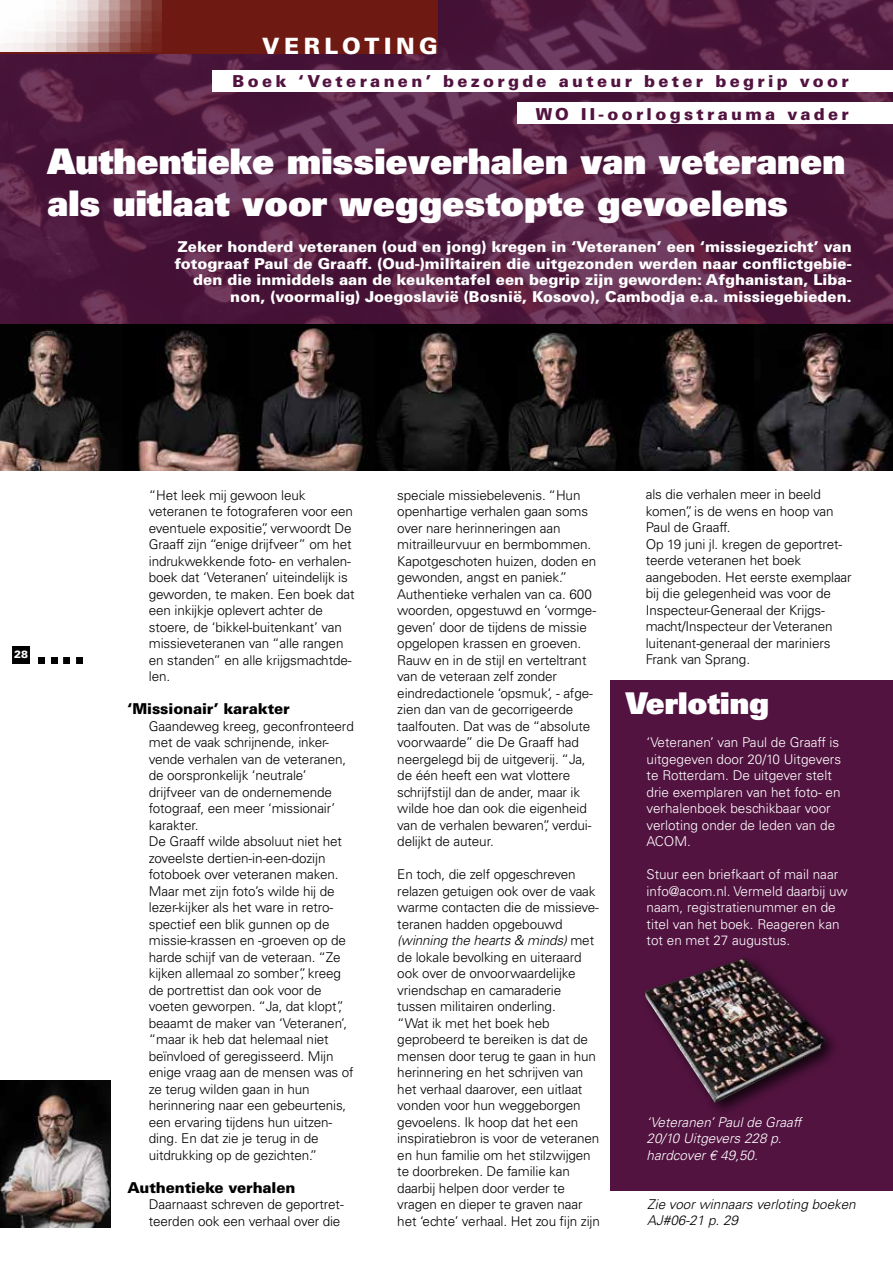
<style>
.page{position:relative;width:893px;height:1263px;background:#fff}
.page>*{position:absolute;margin:0;border:0;box-sizing:border-box;transform-origin:0 0}
.t1{font:900 35.25px/42px "Univers";color:#fff}
.t2{font:900 30px "Univers";color:#fff}
.t3{font:900 22.5px "Univers";letter-spacing:.2em;color:#fff}
.t4{font:900 16.5px/33px "Univers";letter-spacing:.2em;color:#521340;text-align:right}
.t5{font:900 15px/16.5px "Univers";color:#fff;text-align:right}
.t6{font:900 15px "Univers";letter-spacing:-.01em;color:#000}
.t7{font:300 13.5px/16.5px "Univers";letter-spacing:-.01em;color:#000}
.t8{font:300 13.5px/16.5px "Univers";color:#fff}
.t9{font:italic 300 13.5px/16.5px "Univers";color:#fff}
.t10{font:italic 300 13.5px/16.5px "Univers";color:#000}
.t11{font:900 10.5px "Univers";color:#fff}
.s1{font-style:italic}
</style>
<div class="page">
<hr style="left:892px;top:30px;width:1px;height:865px;background:#dad6e3">
<img style="left:0;top:323px;width:123px;height:147px">
<img style="left:123px;top:323px;width:127px;height:147px">
<img style="left:250px;top:323px;width:126px;height:147px">
<img style="left:376px;top:323px;width:126px;height:147px">
<img style="left:502px;top:323px;width:126px;height:147px">
<img style="left:628px;top:323px;width:126px;height:147px">
<img style="left:754px;top:323px;width:139px;height:147px">
<img style="left:0;top:1080px;width:110px;height:147px">
<img style="left:0;top:0;width:893px;height:323px">
<div style="left:0;top:0;width:438px;height:54px;background:#6e1911"></div>
<img style="left:0;top:0;width:162px;height:52px">
<div style="left:610px;top:681px;width:283px;height:510px;background:#521340"></div>
<div style="left:213px;top:70px;width:680px;height:21px;background:#fff"></div>
<div style="left:517px;top:103px;width:376px;height:21px;background:#fff"></div>
<div style="left:640px;top:954px;width:201px;height:164px;background:#000;opacity:.75"></div>
<img style="left:716px;top:958px;width:28px;height:10px">
<div style="left:13px;top:646px;width:17px;height:17px;background:#000"></div>
<div style="left:38px;top:657px;width:7px;height:6px;background:#000"></div>
<svg style="left:51px;top:657px;width:6px;height:6px"></svg>
<svg style="left:64px;top:657px;width:6px;height:6px"></svg>
<svg style="left:77px;top:657px;width:6px;height:6px"></svg>
<h3 class="t3" style="left:262px;top:32px;width:177px">VERLOTING</h3>
<p class="t4" style="left:233px;top:64px;width:618px">Boek ‘Veteranen’ bezorgde auteur beter begrip voor<br>WO II-oorlogstrauma vader</p>
<h1 class="t1" style="left:47px;top:140px;width:799px">Authentieke missieverhalen van veteranen als uitlaat voor weggestopte gevoelens</h1>
<p class="t5" style="left:174px;top:239px;width:679px">Zeker honderd veteranen (oud en jong) kregen in ‘Veteranen’ een ‘missiegezicht’ van fotograaf Paul de Graaff. (Oud-)militairen die uitgezonden werden naar conflictgebie&shy;den die inmiddels aan de keukentafel een begrip zijn geworden: Afghanistan, Liba&shy;non, (voormalig) Joegoslavië (Bosnië, Kosovo), Cambodja e.a. missiegebieden.</p>
<p class="t11" style="left:14px;top:648px;width:16px">28</p>
<p class="t7" style="left:149px;top:486px;width:207px">“Het leek mij gewoon leuk veteranen te fotograferen voor een eventuele expositie”, verwoordt De<br>Graaff zijn “enige drijfveer” om het indrukwekkende foto- en verhalen&shy;boek dat ‘Veteranen’ uiteindelijk is geworden, te maken. Een boek dat een inkijkje oplevert achter de stoere, de ‘bikkel-buitenkant’ van missieveteranen van “alle rangen en standen” en alle krijgsmachtde&shy;len.</p>
<p class="t6" style="left:128px;top:699px;width:164px">‘Missionair’ karakter</p>
<p class="t7" style="left:149px;top:717px;width:207px">Gaandeweg kreeg, geconfronteerd met de vaak schrijnende, inker&shy;vende verhalen van de veteranen, de oorspronkelijk ‘neutrale’ drijfveer van de ondernemende fotograaf, een meer ‘missionair’ karakter.<br>De Graaff wilde absoluut niet het zoveelste dertien-in-een-dozijn fotoboek over veteranen maken.<br>Maar met zijn foto’s wilde hij de lezer-kijker als het ware in retro&shy;spectief een blik gunnen op de missie-krassen en -groeven op de harde schijf van de veteraan. “Ze kijken allemaal zo somber”, kreeg de portrettist dan ook voor de voeten geworpen. “Ja, dat klopt”, beaamt de maker van ‘Veteranen’, “maar ik heb dat helemaal niet beïnvloed of geregisseerd. Mijn enige vraag aan de mensen was of ze terug wilden gaan in hun herinnering naar een gebeurtenis, een ervaring tijdens hun uitzen&shy;ding. En dat zie je terug in de uitdrukking op de gezichten.”</p>
<p class="t6" style="left:128px;top:1178px;width:169px">Authentieke verhalen</p>
<p class="t7" style="left:149px;top:1196px;width:196px">Daarnaast schreven de geportret&shy;teerden ook een verhaal over die</p>
<p class="t7" style="left:397px;top:486px;width:201px">speciale missiebelevenis. “Hun openhartige verhalen gaan soms over nare herinneringen aan mitrailleurvuur en bermbommen.<br>Kapotgeschoten huizen, doden en gewonden, angst en paniek.”<br>Authentieke verhalen van ca. 600 woorden, opgestuwd en ‘vormge&shy;geven’ door de tijdens de missie opgelopen krassen en groeven.<br>Rauw en in de stijl en verteltrant van de veteraan zelf zonder eindredactionele ‘opsmuk‘, - afge&shy;zien dan van de gecorrigeerde taalfouten. Dat was de “absolute voorwaarde” die De Graaff had neergelegd bij de uitgeverij. “Ja, de één heeft een wat vlottere schrijfstijl dan de ander, maar ik wilde hoe dan ook die eigenheid van de verhalen bewaren”, verdui&shy;delijkt de auteur.</p>
<p class="t7" style="left:397px;top:866px;width:204px">En toch, die zelf opgeschreven relazen getuigen ook over de vaak warme contacten die de missieve&shy;teranen hadden opgebouwd <span class="s1">(winning the hearts &amp; minds)</span> met de lokale bevolking en uiteraard ook over de onvoorwaardelijke vriendschap en camaraderie tussen militairen onderling.<br>“Wat ik met het boek heb geprobeerd te bereiken is dat de mensen door terug te gaan in hun herinnering en het schrijven van het verhaal daarover, een uitlaat vonden voor hun weggeborgen gevoelens. Ik hoop dat het een inspiratiebron is voor de veteranen en hun familie om het stilzwijgen te doorbreken. De familie kan daarbij helpen door verder te vragen en dieper te graven naar het ‘echte’ verhaal. Het zou fijn zijn</p>
<p class="t7" style="left:646px;top:486px;width:207px">als die verhalen meer in beeld komen”, is de wens en hoop van<br>Paul de Graaff.<br>Op 19 juni jl. kregen de geportret&shy;teerde veteranen het boek aangeboden. Het eerste exemplaar bij die gelegenheid was voor de<br>Inspecteur-Generaal der Krijgs&shy;macht/Inspecteur der Veteranen luitenant-generaal der mariniers<br>Frank van Sprang.</p>
<h2 class="t2" style="left:625px;top:683px;width:145px">Verloting</h2>
<p class="t8" style="left:647px;top:734px;width:196px">‘Veteranen’ van Paul de Graaff is uitgegeven door 20/10 Uitgevers te Rotterdam. De uitgever stelt drie exemplaren van het foto- en verhalenboek beschikbaar voor verloting onder de leden van de<br>ACOM.</p>
<p class="t8" style="left:647px;top:866px;width:203px">Stuur een briefkaart of mail naar info@acom.nl. Vermeld daarbij uw naam, registratienummer en de titel van het boek. Reageren kan tot en met 27 augustus.</p>
<p class="t9" style="left:647px;top:1113px;width:156px">‘Veteranen’ Paul de Graaff<br>20/10 Uitgevers 228 p. hardcover € 49,50.</p>
<p class="t10" style="left:647px;top:1196px;width:210px">Zie voor winnaars verloting boeken<br>AJ#06-21 p. 29</p>
</div>
